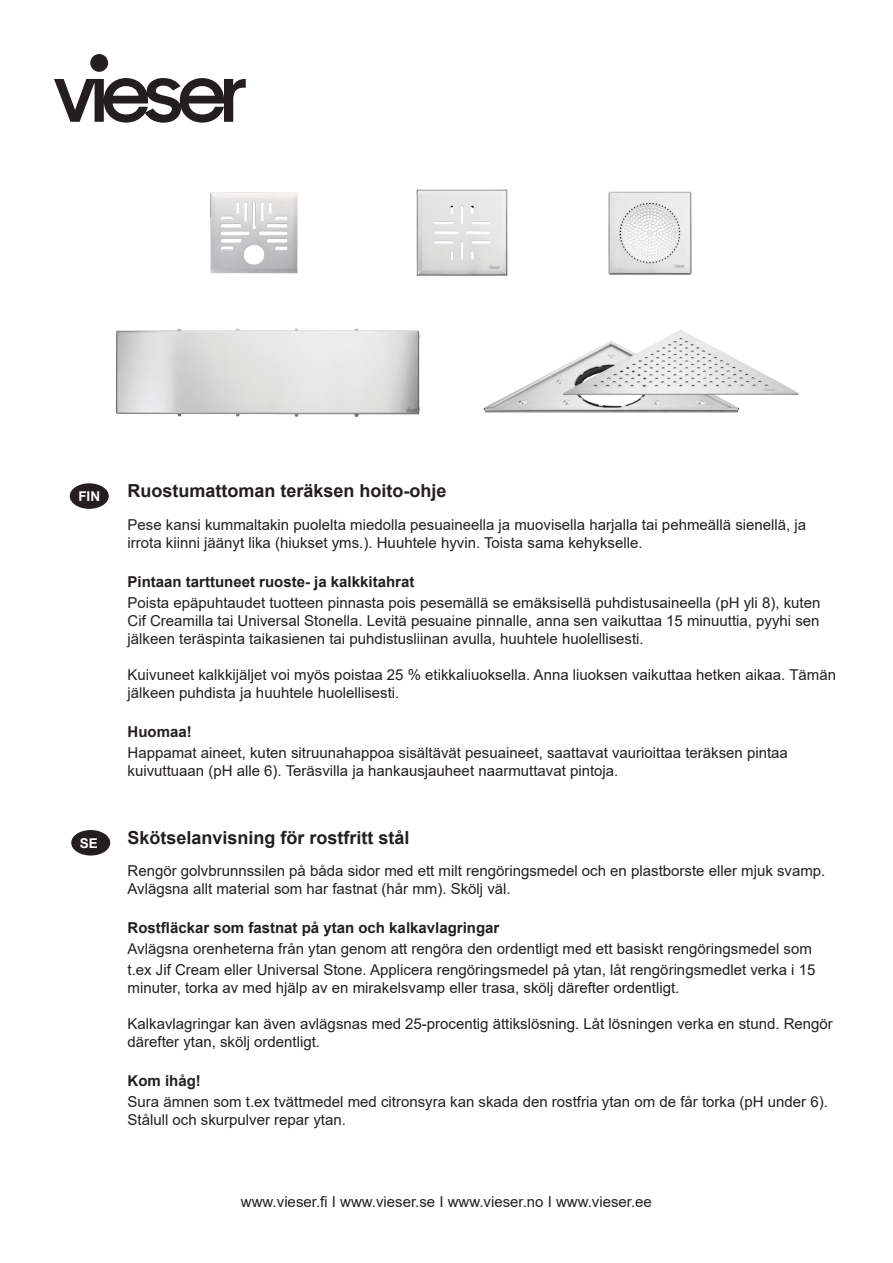
<style>
.page{position:relative;width:893px;height:1263px;background:#fff}
.page>*{position:absolute;margin:0;border:0;box-sizing:border-box;transform-origin:0 0}
.t1{font:700 18px "Arial";color:#231f20}
.t2{font:15px/18px "Arial";color:#231f20}
.t3{font:700 15px "Arial";color:#231f20}
.t4{font:700 13.5px "Arial";color:#fff}
</style>
<div class="page">
<svg style="left:54px;top:54px;width:192px;height:69px"></svg>
<div style="left:70px;top:484px;width:38px;height:24px;background:#231f20;border-radius:50%"></div>
<div style="left:70px;top:483px;width:39px;height:26px;border:2px solid #231f20;border-radius:50%"></div>
<div style="left:72px;top:831px;width:37px;height:24px;background:#231f20;border-radius:50%"></div>
<div style="left:71px;top:830px;width:39px;height:25px;border:2px solid #231f20;border-radius:50%"></div>
<img style="left:210px;top:192px;width:88px;height:82px">
<img style="left:416px;top:189px;width:92px;height:88px">
<img style="left:608px;top:191px;width:84px;height:84px">
<img style="left:116px;top:328px;width:304px;height:89px">
<img style="left:483px;top:330px;width:316px;height:83px">
<p class="t4" style="left:78px;top:487px;width:23px">FIN</p>
<p class="t4" style="left:80px;top:834px;width:20px">SE</p>
<p class="t1" style="left:128px;top:478px;width:321px">Ruostumattoman teräksen hoito-ohje</p>
<p class="t2" style="left:128px;top:515px;width:680px">Pese kansi kummaltakin puolelta miedolla pesuaineella ja muovisella harjalla tai pehmeällä sienellä, ja irrota kiinni jäänyt lika (hiukset yms.). Huuhtele hyvin. Toista sama kehykselle.</p>
<p class="t3" style="left:128px;top:571px;width:288px">Pintaan tarttuneet ruoste- ja kalkkitahrat</p>
<p class="t2" style="left:128px;top:593px;width:694px;text-align:justify">Poista epäpuhtaudet tuotteen pinnasta pois pesemällä se emäksisellä puhdistusaineella (pH yli 8), kuten Cif Creamilla tai Universal Stonella. Levitä pesuaine pinnalle, anna sen vaikuttaa 15 minuuttia, pyyhi sen jälkeen teräspinta taikasienen tai puhdistusliinan avulla, huuhtele huolellisesti.</p>
<p class="t2" style="left:128px;top:665px;width:710px">Kuivuneet kalkkijäljet voi myös poistaa 25 % etikkaliuoksella. Anna liuoksen vaikuttaa hetken aikaa. Tämän jälkeen puhdista ja huuhtele huolellisesti.</p>
<p class="t3" style="left:128px;top:721px;width:66px">Huomaa!</p>
<p class="t2" style="left:128px;top:743px;width:662px">Happamat aineet, kuten sitruunahappoa sisältävät pesuaineet, saattavat vaurioittaa teräksen pintaa kuivuttuaan (pH alle 6). Teräsvilla ja hankausjauheet naarmuttavat pintoja.</p>
<p class="t1" style="left:128px;top:825px;width:284px">Skötselanvisning för rostfritt stål</p>
<p class="t2" style="left:128px;top:862px;width:699px">Rengör golvbrunnssilen på båda sidor med ett milt rengöringsmedel och en plastborste eller mjuk svamp.<br>Avlägsna allt material som har fastnat (hår mm). Skölj väl.</p>
<p class="t3" style="left:128px;top:917px;width:373px">Rostfläckar som fastnat på ytan och kalkavlagringar</p>
<p class="t2" style="left:128px;top:938px;width:689px;line-height:21px">Avlägsna orenheterna från ytan genom att rengöra den ordentligt med ett basiskt rengöringsmedel som t.ex Jif Cream eller Universal Stone. Applicera rengöringsmedel på ytan, låt rengöringsmedlet verka i 15</p>
<p class="t2" style="left:128px;top:979px;width:553px">minuter, torka av med hjälp av en mirakelsvamp eller trasa, skölj därefter ordentligt.</p>
<p class="t2" style="left:128px;top:1015px;width:707px">Kalkavlagringar kan även avlägsnas med 25-procentig ättikslösning. Låt lösningen verka en stund. Rengör därefter ytan, skölj ordentligt.</p>
<p class="t3" style="left:128px;top:1070px;width:75px">Kom ihåg!</p>
<p class="t2" style="left:128px;top:1093px;width:702px">Sura ämnen som t.ex tvättmedel med citronsyra kan skada den rostfria ytan om de får torka (pH under 6).<br>Stålull och skurpulver repar ytan.</p>
<p class="t2" style="left:241px;top:1192px;width:412px">www.vieser.fi I www.vieser.se I www.vieser.no I www.vieser.ee</p>
</div>
